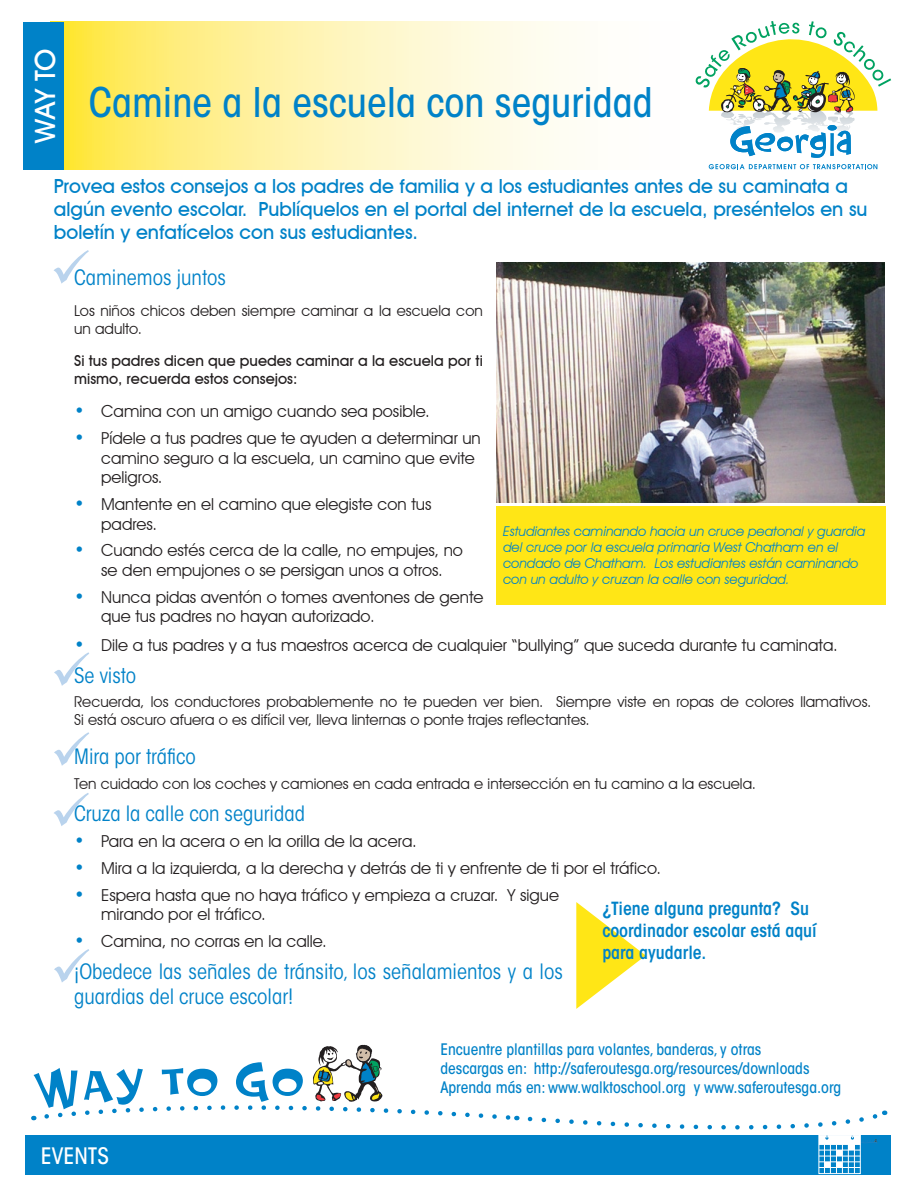
<style>
.page{position:relative;width:918px;height:1188px;background:#fff}
.page>*{position:absolute;margin:0;border:0;box-sizing:border-box;transform-origin:0 0}
.t1{font:700 54px "Housepet";color:#0082c8}
.t2{font:500 condensed 40.5px "ITC Avant Garde Std";color:#0082c8}
.t3{font:500 28.35px "Avant Garde IT Cby BT";color:#fff}
.t4{font:500 condensed 22.5px "ITC Avant Garde Std";color:#fff}
.NEW_Indented_Body{font:condensed 21px/25.2px "ITC Avant Garde Std";color:#0082c8}
.none{font:500 19.5px/23.4px "Avant Garde IT Cby BT";color:#0082c8}
.t5{font:600 condensed 18px/21.6px "ITC Avant Garde Std";color:#0082c8}
.t6{font:16.5px/19.8px "Avant Garde IT Cby BT";color:#231f20}
.t7{font:500 condensed 15.75px/18.9px "ITC Avant Garde Std";color:#0082c8}
.NEW_Indented_Body-2{font:15px/18px "Avant Garde IT Cby BT";color:#231f20}
.NEW_Indented_Body-3{font:500 15px/18px "Avant Garde IT Cby BT";color:#231f20}
.t8{font:italic 13.5px/16.2px "Avant Garde IT Cby BT";color:#0082c8}
.s1{font-size:18px;color:#0082c8}
</style>
<div class="page">
<div style="left:25px;top:1136px;width:866px;height:39px;background:#0082c8"></div>
<svg style="left:525px;top:1110px;width:360px;height:64px"></svg>
<hr style="left:819px;top:1144px;width:41px;height:1px;background:#fff">
<hr style="left:819px;top:1150px;width:41px;height:1px;background:#fff">
<hr style="left:819px;top:1156px;width:41px;height:1px;background:#fff">
<hr style="left:819px;top:1162px;width:41px;height:1px;background:#fff">
<hr style="left:819px;top:1167px;width:41px;height:1px;background:#fff">
<hr style="left:824px;top:1144px;width:1px;height:30px;background:#fff">
<hr style="left:830px;top:1144px;width:1px;height:30px;background:#fff">
<hr style="left:836px;top:1144px;width:1px;height:30px;background:#fff">
<hr style="left:842px;top:1144px;width:1px;height:30px;background:#fff">
<hr style="left:848px;top:1144px;width:1px;height:30px;background:#fff">
<hr style="left:854px;top:1144px;width:1px;height:30px;background:#fff">
<svg style="left:54px;top:732px;width:35px;height:34px"></svg>
<svg style="left:54px;top:949px;width:35px;height:34px"></svg>
<svg style="left:54px;top:793px;width:35px;height:33px"></svg>
<svg style="left:54px;top:652px;width:35px;height:34px"></svg>
<svg style="left:54px;top:250px;width:35px;height:34px"></svg>
<svg style="left:64px;top:22px;width:513px;height:147px;background:#fef3aa"></svg>
<div style="left:24px;top:22px;width:40px;height:147px;background:#0082c8"></div>
<svg style="left:709px;top:164px;width:168px;height:5px"></svg>
<svg style="left:695px;top:21px;width:196px;height:137px"></svg>
<svg style="left:576px;top:902px;width:70px;height:107px"></svg>
<div style="left:496px;top:506px;width:390px;height:98px;background:#ffe616"></div>
<img style="left:496px;top:262px;width:389px;height:240px">
<svg style="left:33px;top:1045px;width:484px;height:76px"></svg>
<p class="t3" style="left:28px;top:143px;width:96px;rotate:-90deg">WAY TO</p>
<p class="t2" style="left:89px;top:78px;width:565px">Camine a la escuela con seguridad</p>
<p class="none" style="left:54px;top:174px;width:815px">Provea estos consejos a los padres de familia y a los estudiantes antes de su caminata a algún evento escolar. Publíquelos en el portal del internet de la escuela, preséntelos en su boletín y enfatícelos con sus estudiantes.</p>
<p class="NEW_Indented_Body" style="left:74px;top:265px;width:153px">Caminemos juntos</p>
<p class="NEW_Indented_Body-2" style="left:74px;top:302px;width:410px">Los niños chicos deben siempre caminar a la escuela con un adulto.</p>
<p class="NEW_Indented_Body-3" style="left:74px;top:351px;width:410px">Si tus padres dicen que puedes caminar a la escuela por ti mismo, recuerda estos consejos:</p>
<p class="t6" style="left:74px;top:401px;width:357px"><span class="s1">•</span> Camina con un amigo cuando sea posible.</p>
<p class="t6" style="left:101px;top:428px;width:381px;text-indent:-27px"><span class="s1">•</span> Pídele a tus padres que te ayuden a determinar un camino seguro a la escuela, un camino que evite peligros.</p>
<p class="t6" style="left:101px;top:494px;width:332px;text-indent:-27px"><span class="s1">•</span> Mantente en el camino que elegiste con tus padres.</p>
<p class="t6" style="left:74px;top:540px;width:390px;text-align:center"><span class="s1">•</span> Cuando estés cerca de la calle, no empujes, no se den empujones o se persigan unos a otros.</p>
<p class="t6" style="left:101px;top:587px;width:384px;text-indent:-27px"><span class="s1">•</span> Nunca pidas aventón o tomes aventones de gente que tus padres no hayan autorizado.</p>
<p class="t6" style="left:74px;top:635px;width:765px"><span class="s1">•</span> Dile a tus padres y a tus maestros acerca de cualquier “bullying” que suceda durante tu caminata.</p>
<p class="NEW_Indented_Body" style="left:74px;top:663px;width:63px">Se visto</p>
<p class="NEW_Indented_Body-2" style="left:74px;top:693px;width:799px">Recuerda, los conductores probablemente no te pueden ver bien. Siempre viste en ropas de colores llamativos.<br>Si está oscuro afuera o es difícil ver, lleva linternas o ponte trajes reflectantes.</p>
<p class="NEW_Indented_Body" style="left:74px;top:744px;width:123px">Mira por tráfico</p>
<p class="NEW_Indented_Body-2" style="left:74px;top:774px;width:683px">Ten cuidado con los coches y camiones en cada entrada e intersección en tu camino a la escuela.</p>
<p class="NEW_Indented_Body" style="left:74px;top:801px;width:232px">Cruza la calle con seguridad</p>
<p class="t6" style="left:74px;top:832px;width:344px"><span class="s1">•</span> Para en la acera o en la orilla de la acera.</p>
<p class="t6" style="left:74px;top:858px;width:588px"><span class="s1">•</span> Mira a la izquierda, a la derecha y detrás de ti y enfrente de ti por el tráfico.</p>
<p class="t6" style="left:101px;top:885px;width:459px;text-indent:-27px"><span class="s1">•</span> Espera hasta que no haya tráfico y empieza a cruzar. Y sigue mirando por el tráfico.</p>
<p class="t6" style="left:74px;top:931px;width:254px"><span class="s1">•</span> Camina, no corras en la calle.</p>
<p class="NEW_Indented_Body" style="left:74px;top:959px;width:490px">¡Obedece las señales de tránsito, los señalamientos y a los guardias del cruce escolar!</p>
<p class="t8" style="left:503px;top:523px;width:364px">Estudiantes caminando hacia un cruce peatonal y guardia del cruce por la escuela primaria West Chatham en el condado de Chatham. Los estudiantes están caminando con un adulto y cruzan la calle con seguridad.</p>
<p class="t5" style="left:602px;top:898px;width:216px">¿Tiene alguna pregunta? Su coordinador escolar está aquí para ayudarle.</p>
<h3 class="t4" style="left:41px;top:1142px;width:69px">EVENTS</h3>
<p class="t1" style="left:235px;top:1049px;width:37px">G</p>
<p class="t7" style="left:440px;top:1040px;width:371px">Encuentre plantillas para volantes, banderas, y otras descargas en: http://saferoutesga.org/resources/downloads</p>
<p class="t7" style="left:440px;top:1078px;width:402px">Aprenda más en: www.walktoschool.org y www.saferoutesga.org</p>
</div>
